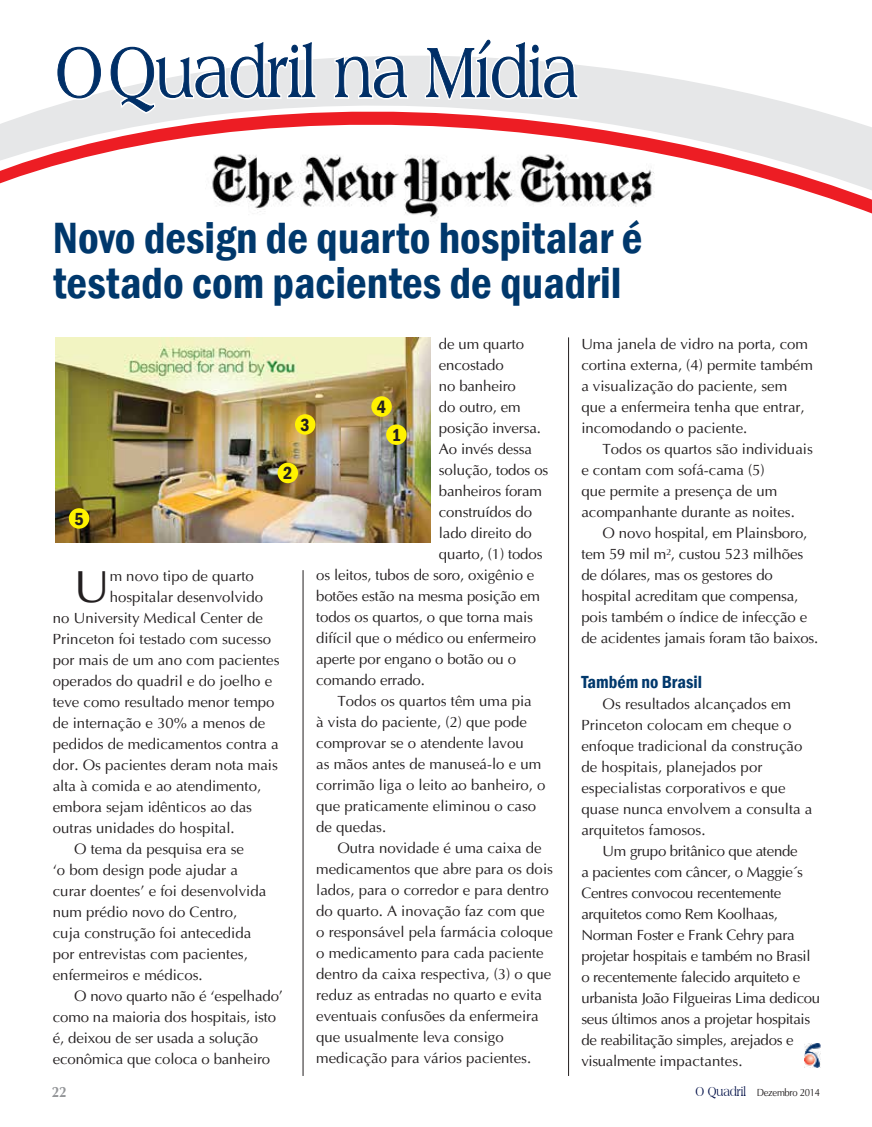
<style>
.page{position:relative;width:872px;height:1127px;background:#fff}
.page>*{position:absolute;margin:0;border:0;box-sizing:border-box;transform-origin:0 0}
.t1{font:45.75px "Ottawa Plain";color:#231f20}
.t2{font:600 condensed 45px/45px "Franklin Gothic";color:#00386c}
.t3{font:600 condensed 18px "Franklin Gothic";color:#00386c}
.t4{font:600 condensed 18px "Franklin Gothic";color:#231f20}
.t5{font:15px/21px "Ottawa Plain";color:#231f20}
.t6{font:15px/21px "Ottawa Plain";letter-spacing:-.02em;color:#231f20}
.t7{font:700 15px "Ottawa";color:#939598;scale:.9 1}
.t8{font:10.5px "Ottawa Plain";letter-spacing:-.03em;color:#231f20;scale:.9 1}
.s1{font-family:"Americana BT";font-size:13.5px;color:#000f47}
</style>
<div class="page">
<hr style="left:303px;top:570px;width:1px;height:506px;background:#231f20">
<img style="left:804px;top:1044px;width:17px;height:23px">
<hr style="left:568px;top:337px;width:1px;height:739px;background:#231f20">
<svg style="left:580px;top:65px;width:165px;height:28px;fill:#e6e7e8"></svg>
<svg style="left:0;top:93px;width:872px;height:123px"></svg>
<svg style="left:54px;top:65px;width:526px;height:51px"></svg>
<svg style="left:57px;top:39px;width:520px;height:73px"></svg>
<img style="left:55px;top:337px;width:375px;height:205px">
<div style="left:69px;top:508px;width:20px;height:21px;background:#fff200;border-radius:50%"></div>
<div style="left:277px;top:463px;width:21px;height:20px;background:#fff200;border-radius:50%"></div>
<div style="left:295px;top:414px;width:20px;height:21px;background:#fff200;border-radius:50%"></div>
<div style="left:371px;top:396px;width:21px;height:21px;background:#fff200;border-radius:50%"></div>
<div style="left:386px;top:424px;width:21px;height:21px;background:#fff200;border-radius:50%"></div>
<h2 class="t2" style="left:53px;top:215px;width:591px">Novo design de quarto hospitalar é testado com pacientes de quadril</h2>
<p class="t5" style="left:581px;top:333px;width:233px">Uma janela de vidro na porta, com cortina externa, (4) permite também a visualização do paciente, sem que a enfermeira tenha que entrar, incomodando o paciente.</p>
<p class="t5" style="left:581px;top:438px;width:233px;text-indent:21px">Todos os quartos são individuais e contam com sofá-cama (5)<br>que permite a presença de um acompanhante durante as noites.</p>
<p class="t5" style="left:581px;top:522px;width:239px;text-indent:21px">O novo hospital, em Plainsboro, tem 59 mil m², custou 523 milhões de dólares, mas os gestores do hospital acreditam que compensa, pois também o índice de infecção e de acidentes jamais foram tão baixos.</p>
<p class="t3" style="left:581px;top:670px;width:122px">Também no Brasil</p>
<p class="t5" style="left:581px;top:693px;width:232px;text-indent:21px">Os resultados alcançados em<br>Princeton colocam em cheque o enfoque tradicional da construção de hospitais, planejados por especialistas corporativos e que quase nunca envolvem a consulta a arquitetos famosos.</p>
<p class="t6" style="left:581px;top:840px;width:240px;text-indent:21px">Um grupo britânico que atende<br>a pacientes com câncer, o Maggie´s Centres convocou recentemente arquitetos como Rem Koolhaas, Norman Foster e Frank Cehry para projetar hospitais e também no Brasil o recentemente falecido arquiteto e urbanista João Filgueiras Lima dedicou seus últimos anos a projetar hospitais de reabilitação simples, arejados e visualmente impactantes.</p>
<p class="t5" style="left:439px;top:333px;width:87px">de um quarto</p>
<p class="t5" style="left:439px;top:354px;width:66px">encostado</p>
<p class="t5" style="left:439px;top:375px;width:78px">no banheiro</p>
<p class="t5" style="left:439px;top:396px;width:83px">do outro, em</p>
<p class="t5" style="left:439px;top:417px;width:103px">posição inversa.</p>
<p class="t5" style="left:439px;top:438px;width:95px">Ao invés dessa</p>
<p class="t5" style="left:439px;top:459px;width:111px">solução, todos os</p>
<p class="t5" style="left:439px;top:480px;width:104px">banheiros foram</p>
<p class="t5" style="left:439px;top:501px;width:95px">construídos do</p>
<p class="t5" style="left:439px;top:522px;width:94px">lado direito do</p>
<p class="t5" style="left:439px;top:543px;width:105px">quarto, (1) todos</p>
<p class="t5" style="left:316px;top:564px;width:220px">os leitos, tubos de soro, oxigênio e</p>
<p class="t5" style="left:316px;top:585px;width:225px">botões estão na mesma posição em</p>
<p class="t5" style="left:316px;top:606px;width:218px">todos os quartos, o que torna mais</p>
<p class="t5" style="left:316px;top:627px;width:222px">difícil que o médico ou enfermeiro</p>
<p class="t5" style="left:316px;top:648px;width:201px">aperte por engano o botão ou o</p>
<p class="t5" style="left:316px;top:669px;width:110px">comando errado.</p>
<p class="t5" style="left:337px;top:690px;width:196px">Todos os quartos têm uma pia</p>
<p class="t5" style="left:316px;top:711px;width:212px">à vista do paciente, (2) que pode</p>
<p class="t5" style="left:316px;top:732px;width:209px">comprovar se o atendente lavou</p>
<p class="t5" style="left:316px;top:753px;width:226px">as mãos antes de manuseá-lo e um</p>
<p class="t5" style="left:316px;top:774px;width:231px">corrimão liga o leito ao banheiro, o</p>
<p class="t5" style="left:316px;top:795px;width:222px">que praticamente eliminou o caso</p>
<p class="t5" style="left:316px;top:816px;width:72px">de quedas.</p>
<p class="t5" style="left:337px;top:837px;width:206px">Outra novidade é uma caixa de</p>
<p class="t5" style="left:316px;top:858px;width:238px">medicamentos que abre para os dois</p>
<p class="t5" style="left:316px;top:879px;width:234px">lados, para o corredor e para dentro</p>
<p class="t5" style="left:316px;top:900px;width:230px">do quarto. A inovação faz com que</p>
<p class="t5" style="left:316px;top:921px;width:238px">o responsável pela farmácia coloque</p>
<p class="t5" style="left:316px;top:942px;width:229px">o medicamento para cada paciente</p>
<p class="t5" style="left:316px;top:963px;width:237px">dentro da caixa respectiva, (3) o que</p>
<p class="t5" style="left:316px;top:984px;width:227px">reduz as entradas no quarto e evita</p>
<p class="t5" style="left:316px;top:1005px;width:224px">eventuais confusões da enfermeira</p>
<p class="t5" style="left:316px;top:1026px;width:189px">que usualmente leva consigo</p>
<p class="t5" style="left:316px;top:1047px;width:216px">medicação para vários pacientes.</p>
<p class="t4" style="left:377px;top:395px;width:11px">4</p>
<p class="t4" style="left:301px;top:413px;width:11px">3</p>
<p class="t4" style="left:392px;top:423px;width:11px">1</p>
<p class="t4" style="left:283px;top:461px;width:11px">2</p>
<p class="t4" style="left:74px;top:507px;width:11px">5</p>
<h1 class="t1" style="left:74px;top:560px;width:37px">U</h1>
<p class="t5" style="left:110px;top:566px;width:146px">m novo tipo de quarto</p>
<p class="t5" style="left:110px;top:587px;width:155px">hospitalar desenvolvido</p>
<p class="t5" style="left:53px;top:608px;width:211px">no University Medical Center de</p>
<p class="t5" style="left:53px;top:629px;width:220px">Princeton foi testado com sucesso</p>
<p class="t5" style="left:53px;top:650px;width:228px">por mais de um ano com pacientes</p>
<p class="t5" style="left:53px;top:671px;width:221px">operados do quadril e do joelho e</p>
<p class="t5" style="left:53px;top:692px;width:223px">teve como resultado menor tempo</p>
<p class="t5" style="left:53px;top:713px;width:214px">de internação e 30% a menos de</p>
<p class="t5" style="left:53px;top:734px;width:227px">pedidos de medicamentos contra a</p>
<p class="t5" style="left:53px;top:755px;width:226px">dor. Os pacientes deram nota mais</p>
<p class="t5" style="left:53px;top:776px;width:210px">alta à comida e ao atendimento,</p>
<p class="t5" style="left:53px;top:797px;width:201px">embora sejam idênticos ao das</p>
<p class="t5" style="left:53px;top:818px;width:183px">outras unidades do hospital.</p>
<p class="t5" style="left:74px;top:839px;width:171px">O tema da pesquisa era se</p>
<p class="t5" style="left:53px;top:860px;width:187px">‘o bom design pode ajudar a</p>
<p class="t5" style="left:53px;top:881px;width:215px">curar doentes’ e foi desenvolvida</p>
<p class="t5" style="left:53px;top:902px;width:186px">num prédio novo do Centro,</p>
<p class="t5" style="left:53px;top:923px;width:200px">cuja construção foi antecedida</p>
<p class="t5" style="left:53px;top:944px;width:196px">por entrevistas com pacientes,</p>
<p class="t5" style="left:53px;top:965px;width:151px">enfermeiros e médicos.</p>
<p class="t5" style="left:74px;top:986px;width:210px">O novo quarto não é ‘espelhado’</p>
<p class="t5" style="left:53px;top:1007px;width:225px">como na maioria dos hospitais, isto</p>
<p class="t5" style="left:53px;top:1028px;width:207px">é, deixou de ser usada a solução</p>
<p class="t5" style="left:53px;top:1049px;width:219px">econômica que coloca o banheiro</p>
<p class="t7" style="left:52px;top:1082px;width:18px">22</p>
<p class="t8" style="left:695px;top:1086px;width:140px"><span class="s1">O Quadril</span> Dezembro 2014</p>
</div>
